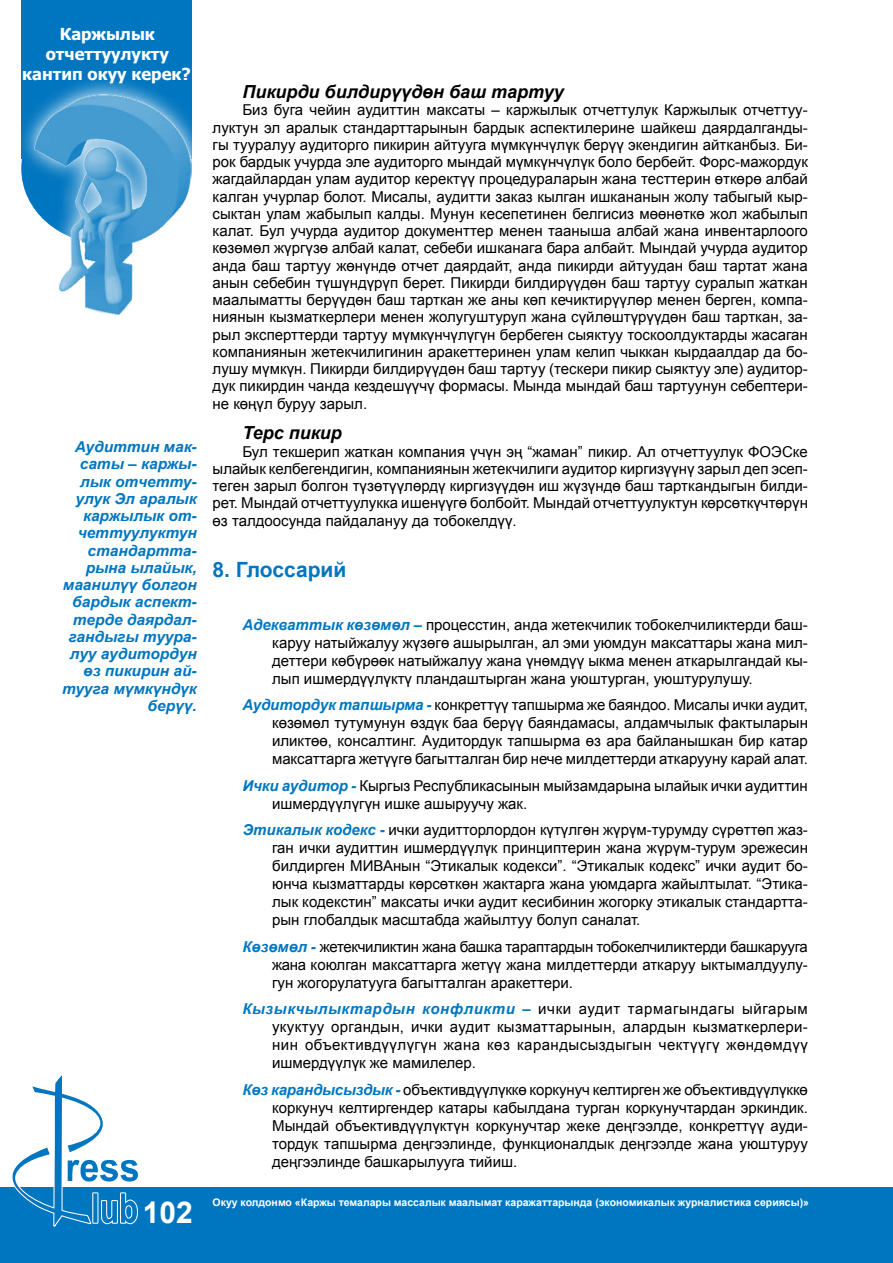
<style>
.page{position:relative;width:893px;height:1263px;background:#fff}
.page>*{position:absolute;margin:0;border:0;box-sizing:border-box;transform-origin:0 0}
.t1{font:700 30px "Arial";color:#fff}
.t2{font:700 21px "Arial";color:#0076c0}
.t3{font:italic 700 18px "Arial";color:#000}
.t4{font:700 16.5px/19.8px "Tahoma";color:#fff;text-align:center}
.t5{font:15px/17.2px "Arial";color:#000;text-align:justify}
.t6{font:italic 700 15px/17.2px "Arial";color:#0076c0;text-align:right}
.t7{font:700 10.5px "Arial";color:#fff}
.s1{font-weight:700;font-style:italic;color:#0076c0}
</style>
<div class="page">
<div style="left:0;top:1187px;width:893px;height:76px;background:#0076c0"></div>
<div style="left:22px;top:0;width:170px;height:159px;background:#0076c0"></div>
<svg style="left:21px;top:75px;width:171px;height:135px"></svg>
<img style="left:35px;top:94px;width:156px;height:221px">
<svg style="left:12px;top:1075px;width:126px;height:152px"></svg>
<p class="t4" style="left:22px;top:23px;width:170px">Каржылык отчеттуулукту кантип окуу керек?</p>
<p class="t6" style="left:62px;top:439px;width:136px">Аудиттин мак&shy;саты – каржы&shy;лык отчетту&shy;улук Эл аралык каржылык от&shy;четтуулуктун стандартта&shy;рына ылайык, маанилүү болгон бардык аспект&shy;терде даярдал&shy;гандыгы туура&shy;луу аудитордун өз пикирин ай&shy;тууга мүмкүндүк берүү.</p>
<h1 class="t1" style="left:143px;top:1193px;width:52px">102</h1>
<p class="t3" style="left:242px;top:80px;width:323px">Пикирди билдирүүдөн баш тартуу</p>
<p class="t5" style="left:213px;top:102px;width:597px;text-indent:30px">Биз буга чейин аудиттин максаты – каржылык отчеттулук Каржылык отчеттуу&shy;луктун эл аралык стандарттарынын бардык аспектилерине шайкеш даярдалганды&shy;гы тууралуу аудиторго пикирин айтууга мүмкүнчүлүк берүү экендигин айтканбыз. Би&shy;рок бардык учурда эле аудиторго мындай мүмкүнчүлүк боло бербейт. Форс-мажордук жагдайлардан улам аудитор керектүү процедураларын жана тесттерин өткөрө албай калган учурлар болот. Мисалы, аудитти заказ кылган ишкананын жолу табыгый кыр&shy;сыктан улам жабылып калды. Мунун кесепетинен белгисиз мөөнөткө жол жабылып калат. Бул учурда аудитор документтер менен тааныша албай жана инвентарлоого көзөмөл жүргүзө албай калат, себеби ишканага бара албайт. Мындай учурда аудитор анда баш тартуу жөнүндө отчет даярдайт, анда пикирди айтуудан баш тартат жана анын себебин түшүндүрүп берет. Пикирди билдирүүдөн баш тартуу суралып жаткан маалыматты берүүдөн баш тарткан же аны көп кечиктирүүлөр менен берген, компа&shy;ниянын кызматкерлери менен жолугуштуруп жана сүйлөштүрүүдөн баш тарткан, за&shy;рыл эксперттерди тартуу мүмкүнчүлүгүн бербеген сыяктуу тоскоолдуктарды жасаган компаниянын жетекчилигинин аракеттеринен улам келип чыккан кырдаалдар да бо&shy;лушу мүмкүн. Пикирди билдирүүдөн баш тартуу (тескери пикир сыяктуу эле) аудитор&shy;дук пикирдин чанда кездешүүчү формасы. Мында мындай баш тартуунун себептери&shy;не көңүл буруу зарыл.</p>
<p class="t3" style="left:242px;top:421px;width:101px">Терс пикир</p>
<p class="t5" style="left:213px;top:443px;width:597px;text-indent:30px">Бул текшерип жаткан компания үчүн эң “жаман” пикир. Ал отчеттуулук ФОЭСке ылайык келбегендигин, компаниянын жетекчилиги аудитор киргизүүнү зарыл деп эсеп&shy;теген зарыл болгон түзөтүүлөрдү киргизүүдөн иш жүзүндө баш тарткандыгын билди&shy;рет. Мындай отчеттуулукка ишенүүгө болбойт. Мындай отчеттуулуктун көрсөткүчтөрүн өз талдоосунда пайдалануу да тобокелдүү.</p>
<h2 class="t2" style="left:213px;top:555px;width:135px">8. Глоссарий</h2>
<p class="t5" style="left:272px;top:616px;width:537px;line-height:18px;text-indent:-30px"><span class="s1">Адекваттык көзөмөл –</span> процесстин, анда жетекчилик тобокелчиликтерди баш&shy;каруу натыйжалуу жүзөгө ашырылган, ал эми уюмдун максаттары жана мил&shy;деттери көбүрөөк натыйжалуу жана үнөмдүү ыкма менен аткарылгандай кы&shy;лып ишмердүүлүктү пландаштырган жана уюштурган, уюштурулушу.</p>
<p class="t5" style="left:272px;top:696px;width:537px;line-height:18px;text-indent:-30px"><span class="s1">Аудитордук тапшырма -</span> конкреттүү тапшырма же баяндоо. Мисалы ички аудит, көзөмөл тутумунун өздүк баа берүү баяндамасы, алдамчылык фактыларын иликтөө, консалтинг. Аудитордук тапшырма өз ара байланышкан бир катар максаттарга жетүүгө багытталган бир нече милдеттерди аткарууну карай алат.</p>
<p class="t5" style="left:272px;top:777px;width:537px;line-height:18px;text-indent:-30px"><span class="s1">Ички аудитор -</span> Кыргыз Республикасынын мыйзамдарына ылайык ички аудиттин ишмердүүлүгүн ишке ашыруучу жак.</p>
<p class="t5" style="left:272px;top:821px;width:537px;line-height:18px;text-indent:-30px"><span class="s1">Этикалык кодекс -</span> ички аудитторлордон күтүлгөн жүрүм-турумду сүрөттөп жаз&shy;ган ички аудиттин ишмердүүлүк принциптерин жана жүрүм-турум эрежесин билдирген МИВАнын “Этикалык кодекси”. “Этикалык кодекс” ички аудит бо&shy;юнча кызматтарды көрсөткөн жактарга жана уюмдарга жайылтылат. “Этика&shy;лык кодекстин” максаты ички аудит кесибинин жогорку этикалык стандартта&shy;рын глобалдык масштабда жайылтуу болуп саналат.</p>
<p class="t5" style="left:272px;top:938px;width:537px;line-height:18px;text-indent:-30px"><span class="s1">Көзөмөл -</span> жетекчиликтин жана башка тараптардын тобокелчиликтерди башкарууга жана коюлган максаттарга жетүү жана милдеттерди аткаруу ыктымалдуулу&shy;гун жогорулатууга багытталган аракеттери.</p>
<p class="t5" style="left:272px;top:1000px;width:537px;line-height:18px;text-indent:-30px"><span class="s1">Кызыкчылыктардын конфликти –</span> ички аудит тармагындагы ыйгарым укуктуу органдын, ички аудит кызматтарынын, алардын кызматкерлери&shy;нин объективдүүлүгүн жана көз карандысыздыгын чектүүгү жөндөмдүү ишмердүүлүк же мамилелер.</p>
<p class="t5" style="left:272px;top:1081px;width:537px;line-height:18px;text-indent:-30px"><span class="s1">Көз карандысыздык -</span> объективдүүлүккө коркунуч келтирген же объективдүүлүккө коркунуч келтиргендер катары кабылдана турган коркунучтардан эркиндик.<br>Мындай объективдүүлүктүн коркунучтар жеке деңгээлде, конкреттүү ауди&shy;тордук тапшырма деңгээлинде, функционалдык деңгээлде жана уюштуруу деңгээлинде башкарылууга тийиш.</p>
<p class="t7" style="left:213px;top:1195px;width:598px">Окуу колдонмо «Каржы темалары массалык маалымат каражаттарында (экономикалык журналистика сериясы)»</p>
</div>
